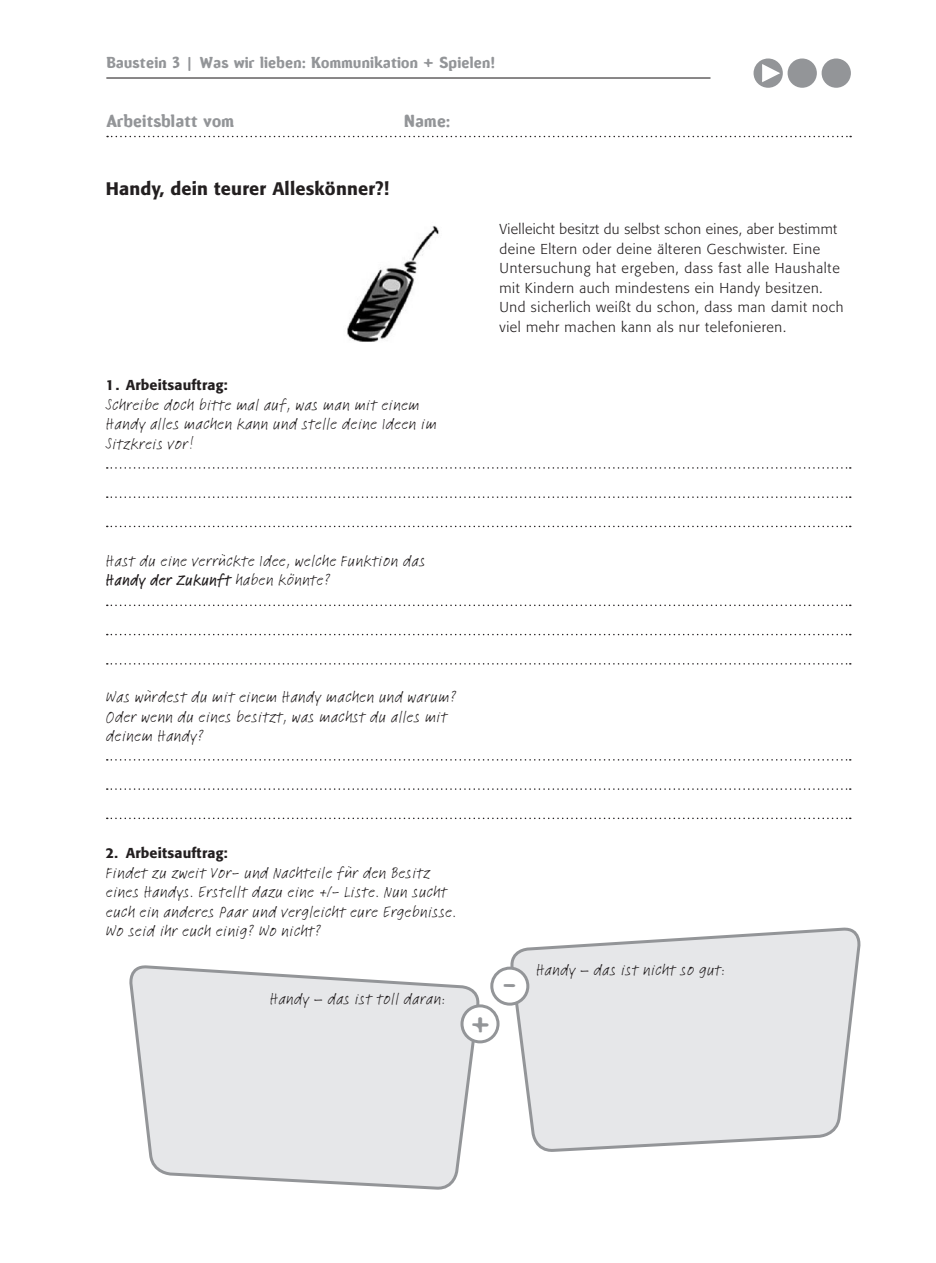
<style>
.page{position:relative;width:936px;height:1263px;background:#fff}
.page>*{position:absolute;margin:0;border:0;box-sizing:border-box;transform-origin:0 0}
._10_Kolumnentitel{font:27px "Amoebia Drop";color:#939598}
._01_Rubrik{font:500 18px "Formata BQ";letter-spacing:.01em;color:#231f20}
._04_Tipp_Info-Kasten_Schreibschrift{font:16.5px/19.5px "Linotype Feltpen";letter-spacing:.015em;color:#231f20}
.t1{font:16.5px "Amoebia Drop";letter-spacing:.02em;color:#939598}
.t2{font:15px "Amoebia Drop";letter-spacing:.02em;color:#939598}
._04_Fließtext{font:300 14.25px/19.5px "Formata BQ";letter-spacing:.04em;color:#231f20}
._04_Überschrift{font:500 14.25px "Formata BQ";letter-spacing:.01em;color:#231f20}
.s1{font-weight:500}
</style>
<div class="page">
<hr style="left:106px;top:77px;width:604px;height:2px;background:#231f20">
<svg style="left:753px;top:58px;width:98px;height:30px"></svg>
<svg style="left:107px;top:136px;width:744px;height:1px"></svg>
<img style="left:347px;top:226px;width:92px;height:116px">
<svg style="left:107px;top:467px;width:743px;height:2px"></svg>
<svg style="left:107px;top:496px;width:743px;height:2px"></svg>
<svg style="left:107px;top:526px;width:743px;height:1px"></svg>
<svg style="left:107px;top:759px;width:743px;height:2px"></svg>
<svg style="left:107px;top:788px;width:743px;height:2px"></svg>
<svg style="left:107px;top:818px;width:743px;height:1px"></svg>
<svg style="left:107px;top:605px;width:743px;height:1px"></svg>
<svg style="left:107px;top:634px;width:743px;height:1px"></svg>
<svg style="left:107px;top:663px;width:743px;height:2px"></svg>
<svg style="left:510px;top:927px;width:351px;height:224px;background:#e6e7e8"></svg>
<svg style="left:129px;top:965px;width:346px;height:224px;background:#e5e6e8"></svg>
<svg style="left:459px;top:965px;width:72px;height:80px"></svg>
<p class="t2" style="left:106px;top:55px;width:390px">Baustein 3 | Was wir lieben: Kommunikation + Spielen!</p>
<p class="t1" style="left:106px;top:112px;width:129px">Arbeitsblatt vom</p>
<p class="t1" style="left:404px;top:112px;width:48px">Name:</p>
<p class="_01_Rubrik" style="left:106px;top:178px;width:284px">Handy, dein teurer Alleskönner?!</p>
<p class="_04_Überschrift" style="left:106px;top:376px;width:123px">1. Arbeitsauftrag:</p>
<p class="_04_Tipp_Info-Kasten_Schreibschrift" style="left:106px;top:394px;width:332px">Schreibe doch bitte mal auf, was man mit einem<br>Handy alles machen kann und stelle deine Ideen im<br>Sitzkreis vor!</p>
<p class="_04_Fließtext" style="left:499px;top:219px;width:339px">Vielleicht besitzt du selbst schon eines, aber bestimmt deine Eltern oder deine älteren Geschwister. Eine</p>
<p class="_04_Fließtext" style="left:499px;top:258px;width:345px">Untersuchung hat ergeben, dass fast alle Haushalte mit Kindern auch mindestens ein Handy besitzen.<br>Und sicherlich weißt du schon, dass man damit noch viel mehr machen kann als nur telefonieren.</p>
<p class="_04_Tipp_Info-Kasten_Schreibschrift" style="left:106px;top:550px;width:321px">Hast du eine verrückte Idee, welche Funktion das<br><span class="s1">Handy der Zukunft</span> haben könnte?</p>
<p class="_04_Tipp_Info-Kasten_Schreibschrift" style="left:106px;top:687px;width:352px">Was würdest du mit einem Handy machen und warum?<br>Oder wenn du eines besitzt, was machst du alles mit deinem Handy?</p>
<p class="_04_Überschrift" style="left:106px;top:844px;width:123px">2. Arbeitsauftrag:</p>
<p class="_04_Tipp_Info-Kasten_Schreibschrift" style="left:106px;top:862px;width:351px">Findet zu zweit Vor- und Nachteile für den Besitz eines Handys. Erstellt dazu eine +/- Liste. Nun sucht euch ein anderes Paar und vergleicht eure Ergebnisse.<br>Wo seid ihr euch einig? Wo nicht?</p>
<p class="_04_Tipp_Info-Kasten_Schreibschrift" style="left:270px;top:989px;width:177px">Handy – das ist toll daran:</p>
<p class="_10_Kolumnentitel" style="left:471px;top:1009px;width:20px">+</p>
<p class="_10_Kolumnentitel" style="left:503px;top:970px;width:13px">-</p>
<p class="_04_Tipp_Info-Kasten_Schreibschrift" style="left:536px;top:960px;width:190px">Handy – das ist nicht so gut:</p>
</div>
